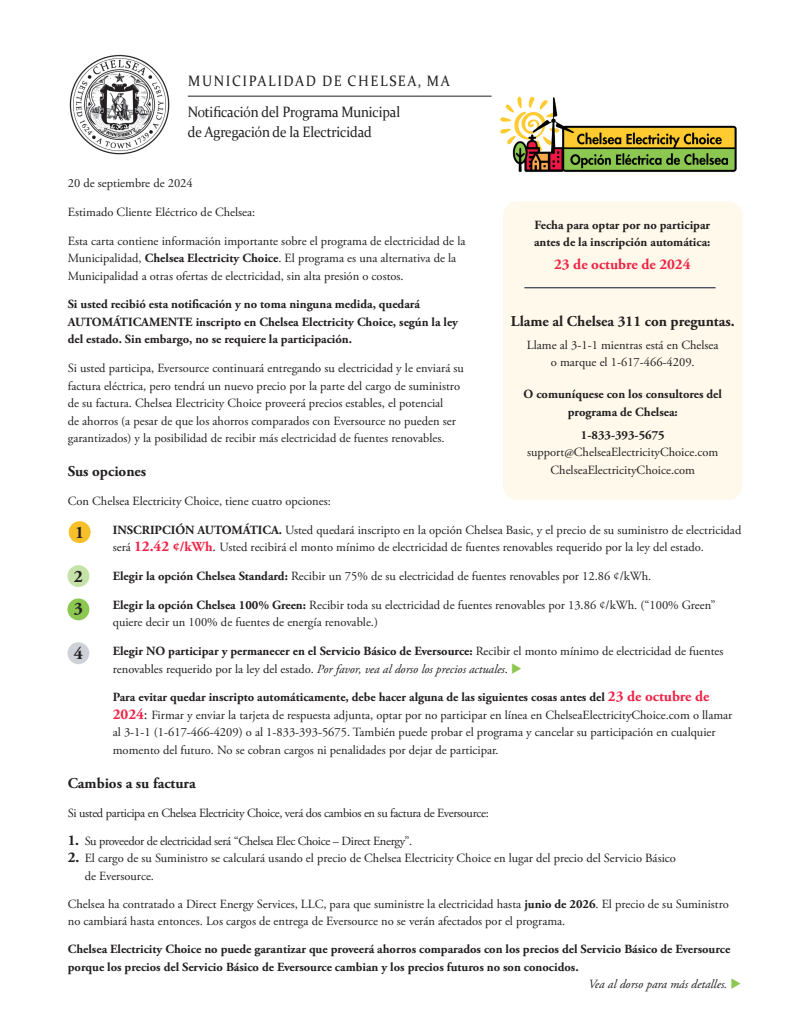
<style>
.page{position:relative;width:810px;height:1035px;background:#fff}
.page>*{position:absolute;margin:0;border:0;box-sizing:border-box;transform-origin:0 0}
.t1{font:700 17.5px "Adobe Garamond Pro";color:#231f20}
.t2{font:15px/20px "Constantia";letter-spacing:-.01em;color:#231f20;scale:.91 1}
.callout_header{font:700 15px "Adobe Garamond Pro";color:#231f20}
.copy{font:700 15px "Adobe Garamond Pro";color:#231f20}
.t3{font:15px "Constantia";letter-spacing:.12em;color:#231f20;scale:.91 1}
.callout_header-2{font:700 15px "Adobe Garamond Pro";color:#ee2346}
.copy-2{font:12.5px/17.5px "Adobe Garamond Pro";color:#231f20}
.copy-3{font:700 12.5px/17.5px "Adobe Garamond Pro";color:#231f20}
.copy-4{font:12.5px "Adobe Garamond Pro";letter-spacing:-.025em;color:#231f20}
.callout_header-3{font:700 12.5px/17.5px "Adobe Garamond Pro";color:#231f20;text-align:center}
.callout_header-4{font:12.5px/17.5px "Adobe Garamond Pro";color:#231f20;text-align:center}
.copy-5{font:italic 12.5px "Adobe Garamond Pro";color:#231f20}
.s1{font-weight:700}
.s2{font-weight:700;font-size:15px;color:#ee2346}
.s3{font-weight:700;font-size:13.75px;color:#ee2346}
.s4{font-size:13.75px}
.s5{font-style:italic}
.s6{color:#8bc751}
.s7{font-size:15px}
.s8{font-weight:700;font-size:15px}
</style>
<div class="page">
<div style="left:503px;top:201px;width:240px;height:299px;background:#fef9ea;border-radius:15px"></div>
<img style="left:69px;top:54px;width:101px;height:101px">
<div style="left:69px;top:521px;width:22px;height:22px;background:#f8c028;border-radius:50%"></div>
<div style="left:68px;top:642px;width:21px;height:22px;background:#ced1d7;border-radius:50%"></div>
<hr style="left:524px;top:287px;width:192px;height:1px;background:#091839">
<img style="left:500px;top:97px;width:237px;height:75px">
<hr style="left:188px;top:96px;width:304px;height:1px;background:#231f20">
<div style="left:68px;top:598px;width:21px;height:22px;background:#8bc751;border-radius:50%"></div>
<div style="left:68px;top:565px;width:21px;height:22px;background:#c5e3a8;border-radius:50%"></div>
<p class="t3" style="left:188px;top:71px;width:289px">MUNICIPALIDAD DE CHELSEA, MA</p>
<p class="t2" style="left:188px;top:102px;width:235px">Notificación del Programa Municipal de Agregación de la Electricidad</p>
<p class="copy-2" style="left:68px;top:175px;width:127px">20 de septiembre de 2024</p>
<p class="copy-2" style="left:68px;top:203px;width:189px">Estimado Cliente Eléctrico de Chelsea:</p>
<p class="copy-2" style="left:68px;top:232px;width:399px">Esta carta contiene información importante sobre el programa de electricidad de la<br>Municipalidad, <span class="s1">Chelsea Electricity Choice</span>. El programa es una alternativa de la<br>Municipalidad a otras ofertas de electricidad, sin alta presión o costos.</p>
<p class="copy-3" style="left:68px;top:296px;width:392px">Si usted recibió esta notificación y no toma ninguna medida, quedará<br>AUTOMÁTICAMENTE inscripto en Chelsea Electricity Choice, según la ley del estado. Sin embargo, no se requiere la participación.</p>
<p class="copy-2" style="left:68px;top:360px;width:398px">Si usted participa, Eversource continuará entregando su electricidad y le enviará su factura eléctrica, pero tendrá un nuevo precio por la parte del cargo de suministro de su factura. Chelsea Electricity Choice proveerá precios estables, el potencial<br>de ahorros (a pesar de que los ahorros comparados con Eversource no pueden ser garantizados) y la posibilidad de recibir más electricidad de fuentes renovables.</p>
<p class="copy" style="left:68px;top:463px;width:80px">Sus opciones</p>
<p class="copy-2" style="left:68px;top:493px;width:265px">Con Chelsea Electricity Choice, tiene cuatro opciones:</p>
<p class="copy-2" style="left:113px;top:522px;width:630px"><span class="s1">INSCRIPCIÓN AUTOMÁTICA.</span> Usted quedará inscripto en la opción Chelsea Basic, y el precio de su suministro de electricidad será <span class="s2">12.42</span> <span class="s3">¢/kWh</span><span class="s4">.</span> Usted recibirá el monto mínimo de electricidad de fuentes renovables requerido por la ley del estado.</p>
<p class="copy-2" style="left:113px;top:568px;width:540px"><span class="s1">Elegir la opción Chelsea Standard:</span> Recibir un 75% de su electricidad de fuentes renovables por 12.86 ¢/kWh.</p>
<p class="copy-2" style="left:113px;top:597px;width:604px"><span class="s1">Elegir la opción Chelsea 100% Green:</span> Recibir toda su electricidad de fuentes renovables por 13.86 ¢/kWh. (“100% Green” quiere decir un 100% de fuentes de energía renovable.)</p>
<p class="copy-2" style="left:113px;top:643px;width:612px"><span class="s1">Elegir NO participar y permanecer en el Servicio Básico de Eversource:</span> Recibir el monto mínimo de electricidad de fuentes renovables requerido por la ley del estado. <span class="s5">Por favor, vea al dorso los precios actuales</span>. <span class="s6">◆</span></p>
<p class="copy-2" style="left:113px;top:689px;width:621px"><span class="s1">Para evitar quedar inscripto automáticamente, debe hacer alguna de las siguientes cosas antes del</span> <span class="s2">23 de octubre de 2024</span><span class="s7">:</span> Firmar y enviar la tarjeta de respuesta adjunta, optar por no participar en línea en ChelseaElectricityChoice.com o llamar al 3-1-1 (1-617-466-4209) o al 1-833-393-5675. También puede probar el programa y cancelar su participación en cualquier momento del futuro. No se cobran cargos ni penalidades por dejar de participar.</p>
<p class="copy" style="left:68px;top:775px;width:130px">Cambios a su factura</p>
<p class="copy-4" style="left:68px;top:806px;width:423px">Si usted participa en Chelsea Electricity Choice, verá dos cambios en su factura de Eversource:</p>
<p class="copy-4" style="left:68px;top:833px;width:346px"><span class="s8">1.</span> Su proveedor de electricidad será “Chelsea Elec Choice – Direct Energy”.</p>
<p class="copy-2" style="left:85px;top:850px;width:593px;text-indent:-17px"><span class="s8">2.</span> El cargo de su Suministro se calculará usando el precio de Chelsea Electricity Choice en lugar del precio del Servicio Básico de Eversource.</p>
<p class="copy-2" style="left:68px;top:895px;width:663px">Chelsea ha contratado a Direct Energy Services, LLC, para que suministre la electricidad hasta <span class="s1">junio de 2026</span>. El precio de su Suministro no cambiará hasta entonces. Los cargos de entrega de Eversource no se verán afectados por el programa.</p>
<p class="copy-3" style="left:68px;top:941px;width:664px">Chelsea Electricity Choice no puede garantizar que proveerá ahorros comparados con los precios del Servicio Básico de Eversource porque los precios del Servicio Básico de Eversource cambian y los precios futuros no son conocidos.</p>
<p class="copy-5" style="left:588px;top:977px;width:155px">Vea al dorso para más detalles. <span class="s6">◆</span></p>
<p class="callout_header-3" style="left:534px;top:216px;width:178px;text-align:left">Fecha para optar por no participar antes de la inscripción automática:</p>
<p class="callout_header-2" style="left:554px;top:256px;width:138px">23 de octubre de 2024</p>
<p class="callout_header" style="left:511px;top:312px;width:225px">Llame al Chelsea 311 con preguntas.</p>
<p class="callout_header-4" style="left:527px;top:336px;width:193px">Llame al 3-1-1 mientras está en Chelsea o marque el 1-617-466-4209.</p>
<p class="callout_header-3" style="left:524px;top:386px;width:200px">O comuníquese con los consultores del programa de Chelsea:</p>
<p class="callout_header-3" style="left:581px;top:426px;width:85px">1-833-393-5675</p>
<p class="callout_header-4" style="left:527px;top:444px;width:193px">support@ChelseaElectricityChoice.com</p>
<p class="callout_header-4" style="left:551px;top:461px;width:146px">ChelseaElectricityChoice.com</p>
<p class="t1" style="left:75px;top:522px;width:11px">1</p>
<p class="t1" style="left:74px;top:566px;width:11px">2</p>
<p class="t1" style="left:74px;top:598px;width:11px">3</p>
<p class="t1" style="left:74px;top:643px;width:11px">4</p>
</div>
